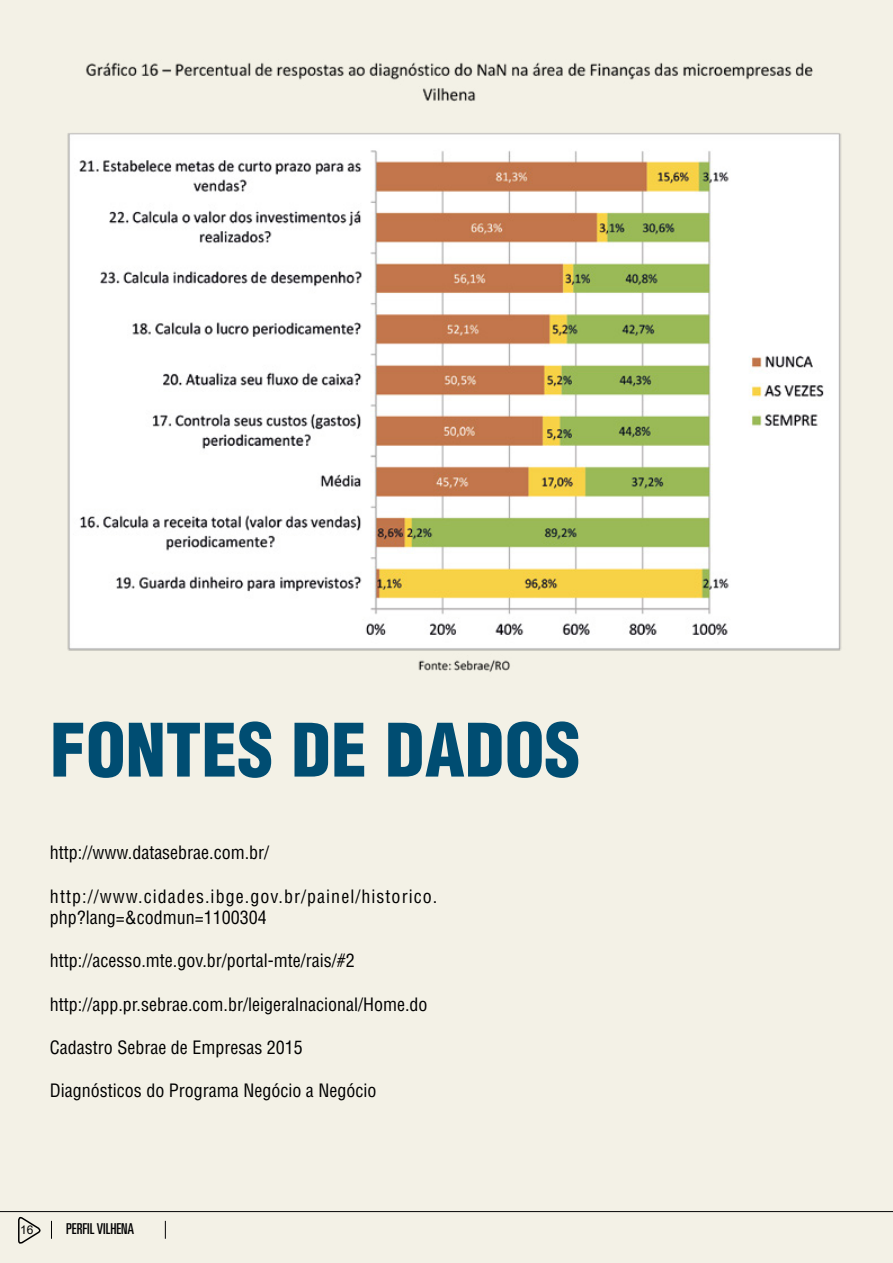
<style>
.page{position:relative;width:893px;height:1263px;background:#f3f1e6}
.page>*{position:absolute;margin:0;border:0;box-sizing:border-box;transform-origin:0 0}
.t1{font:900 condensed 71.7px "Helvetica LT Std";color:#004d72}
.t2{font:condensed 18px "Helvetica LT Std";color:#000}
.t3{font:condensed 18px/21.6px "Helvetica LT Std";letter-spacing:.06em;color:#000}
.t4{font:ultra-condensed 15px "Univers";color:#020203}
.t5{font:12px "Arial";color:#000}
</style>
<div class="page">
<hr style="left:0;top:1211px;width:893px;height:1px;background:#020203">
<svg style="left:18px;top:1216px;width:23px;height:28px"></svg>
<svg style="left:51px;top:1221px;width:1px;height:18px"></svg>
<svg style="left:165px;top:1221px;width:1px;height:18px"></svg>
<img style="left:67px;top:62px;width:775px;height:610px">
<h1 class="t1" style="left:50px;top:705px;width:532px">FONTES DE DADOS</h1>
<p class="t2" style="left:50px;top:841px;width:221px">http://www.datasebrae.com.br/</p>
<p class="t3" style="left:50px;top:885px;width:389px">http://www.cidades.ibge.gov.br/painel/historico. php?lang=&amp;codmun=1100304</p>
<p class="t2" style="left:50px;top:949px;width:306px">http://acesso.mte.gov.br/portal-mte/rais/#2</p>
<p class="t2" style="left:50px;top:993px;width:379px">http://app.pr.sebrae.com.br/leigeralnacional/Home.do</p>
<p class="t2" style="left:50px;top:1036px;width:254px">Cadastro Sebrae de Empresas 2015</p>
<p class="t2" style="left:50px;top:1079px;width:328px">Diagnósticos do Programa Negócio a Negócio</p>
<p class="t5" style="left:20px;top:1222px;width:15px">16</p>
<p class="t4" style="left:66px;top:1220px;width:70px">PERFIL VILHENA</p>
</div>
